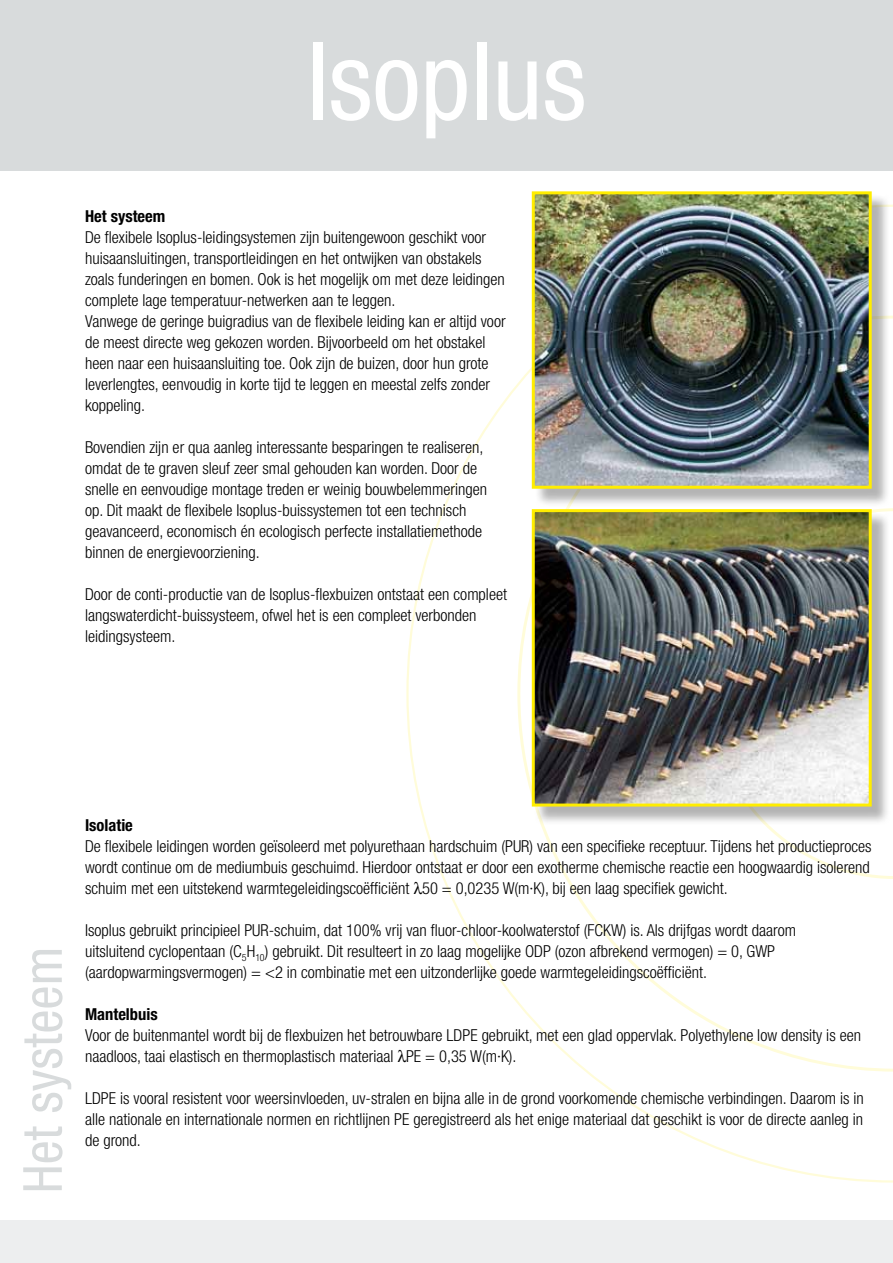
<style>
.page{position:relative;width:893px;height:1263px;background:#fff}
.page>*{position:absolute;margin:0;border:0;box-sizing:border-box;transform-origin:0 0}
.t1{font:condensed 108px "Helvetica Neue LT Std";color:#fff}
.t2{font:condensed 54px "Helvetica Neue LT Std";color:#d8dbdc}
.t3{font:300 condensed 16.5px/21px "Helvetica Neue LT Std";color:#000}
.t4{font:700 condensed 16.5px "Helvetica Neue LT Std";color:#000}
</style>
<div class="page">
<div style="left:0;top:1220px;width:893px;height:43px;background:#edeeef"></div>
<svg style="left:406px;top:205px;width:487px;height:978px"></svg>
<svg style="left:710px;top:508px;width:183px;height:371px"></svg>
<div style="left:0;top:0;width:893px;height:170px;background:#d8dbdc"></div>
<div style="left:534px;top:194px;width:356px;height:313px;background:#000;opacity:.3"></div>
<img style="left:536px;top:195px;width:332px;height:290px">
<div style="left:532px;top:191px;width:340px;height:298px;border:3px solid #ffed00"></div>
<div style="left:534px;top:511px;width:356px;height:314px;background:#000;opacity:.3"></div>
<img style="left:536px;top:513px;width:332px;height:289px">
<div style="left:532px;top:509px;width:340px;height:297px;border:3px solid #ffed00"></div>
<svg style="left:414px;top:881px;width:8px;height:13px"></svg>
<h1 class="t1" style="left:306px;top:19px;width:281px">Isoplus</h1>
<p class="t4" style="left:85px;top:206px;width:82px">Het systeem</p>
<p class="t3" style="left:85px;top:227px;width:422px">De flexibele Isoplus-leidingsystemen zijn buitengewoon geschikt voor huisaansluitingen, transportleidingen en het ontwijken van obstakels zoals funderingen en bomen. Ook is het mogelijk om met deze leidingen complete lage temperatuur-netwerken aan te leggen.<br>Vanwege de geringe buigradius van de flexibele leiding kan er altijd voor de meest directe weg gekozen worden. Bijvoorbeeld om het obstakel heen naar een huisaansluiting toe. Ook zijn de buizen, door hun grote leverlengtes, eenvoudig in korte tijd te leggen en meestal zelfs zonder koppeling.</p>
<p class="t3" style="left:85px;top:437px;width:404px">Bovendien zijn er qua aanleg interessante besparingen te realiseren, omdat de te graven sleuf zeer smal gehouden kan worden. Door de snelle en eenvoudige montage treden er weinig bouwbelemmeringen op. Dit maakt de flexibele Isoplus-buissystemen tot een technisch geavanceerd, economisch én ecologisch perfecte installatiemethode binnen de energievoorziening.</p>
<p class="t3" style="left:85px;top:584px;width:423px">Door de conti-productie van de Isoplus-flexbuizen ontstaat een compleet langswaterdicht-buissysteem, ofwel het is een compleet verbonden leidingsysteem.</p>
<h2 class="t2" style="left:11px;top:1193px;width:248px;rotate:-90deg">Het systeem</h2>
<p class="t4" style="left:85px;top:815px;width:49px">Isolatie</p>
<p class="t3" style="left:85px;top:836px;width:788px;text-align:justify">De flexibele leidingen worden geïsoleerd met polyurethaan hardschuim (PUR) van een specifieke receptuur. Tijdens het productieproces wordt continue om de mediumbuis geschuimd. Hierdoor ontstaat er door een exotherme chemische reactie een hoogwaardig isolerend schuim met een uitstekend warmtegeleidingscoëfficiënt 50 = 0,0235 W(m·K), bij een laag specifiek gewicht.</p>
<p class="t3" style="left:85px;top:920px;width:712px">Isoplus gebruikt principieel PUR-schuim, dat 100% vrij van fluor-chloor-koolwaterstof (FCKW) is. Als drijfgas wordt daarom uitsluitend cyclopentaan (C<sub>5</sub>H<sub>10</sub>) gebruikt. Dit resulteert in zo laag mogelijke ODP (ozon afbrekend vermogen) = 0, GWP (aardopwarmingsvermogen) = &lt;2 in combinatie met een uitzonderlijke goede warmtegeleidingscoëfficiënt.</p>
<p class="t4" style="left:85px;top:1004px;width:74px">Mantelbuis</p>
<p class="t3" style="left:85px;top:1025px;width:777px">Voor de buitenmantel wordt bij de flexbuizen het betrouwbare LDPE gebruikt, met een glad oppervlak. Polyethylene low density is een naadloos, taai elastisch en thermoplastisch materiaal PE = 0,35 W(m·K).</p>
<p class="t3" style="left:85px;top:1088px;width:780px;text-align:justify">LDPE is vooral resistent voor weersinvloeden, uv-stralen en bijna alle in de grond voorkomende chemische verbindingen. Daarom is in alle nationale en internationale normen en richtlijnen PE geregistreerd als het enige materiaal dat geschikt is voor de directe aanleg in de grond.</p>
</div>
